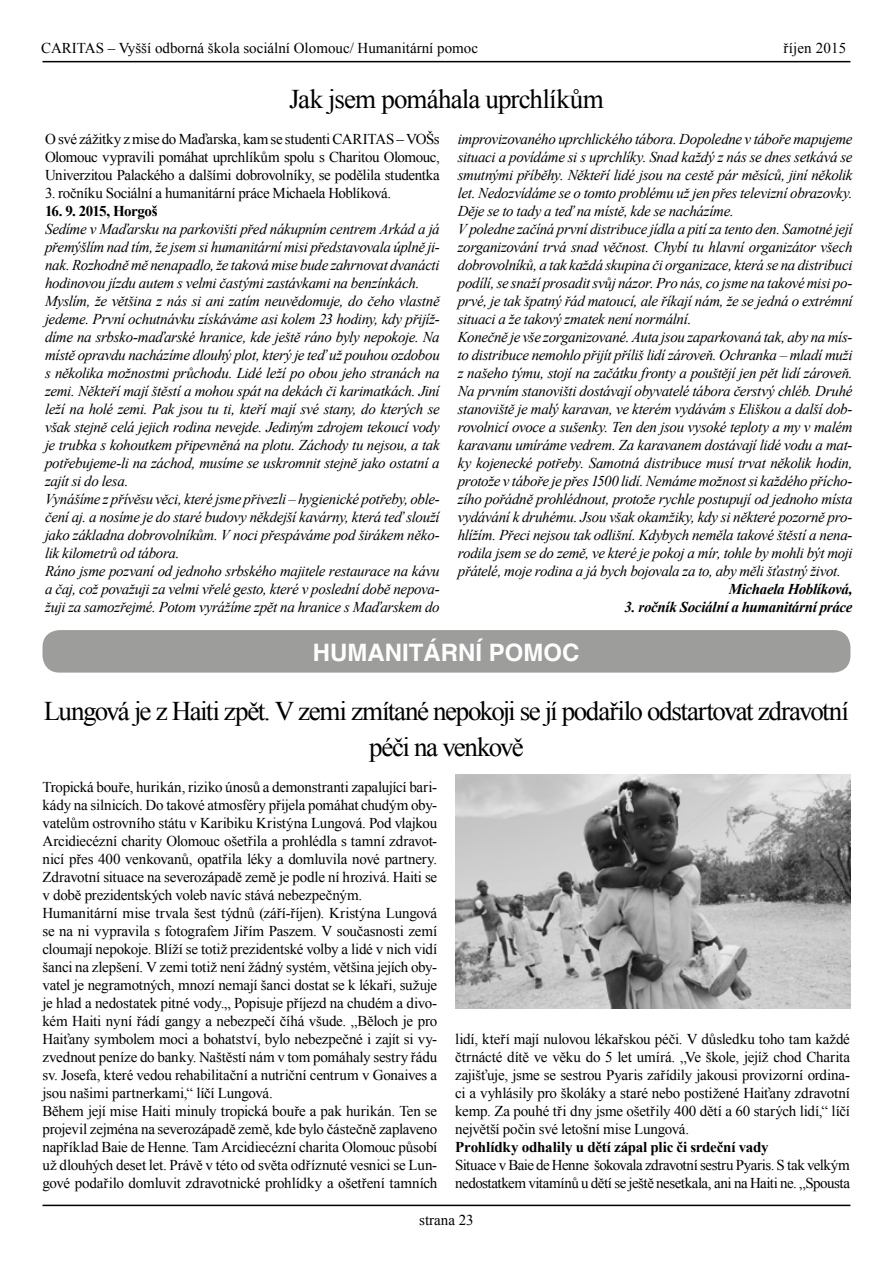
<style>
.page{position:relative;width:893px;height:1263px;background:#fff}
.page>*{position:absolute;margin:0;border:0;box-sizing:border-box;transform-origin:0 0}
.t1{font:27px/36px "Times New Roman";letter-spacing:-.05em;color:#000;text-align:center}
.t2{font:27px "Times New Roman";letter-spacing:-.03em;color:#000}
.t3{font:700 24px "Helvetica";color:#fff}
.t4{font:italic 15px/18px "Times New Roman";letter-spacing:-.025em;color:#000}
.t5{font:15px/18px "Times New Roman";letter-spacing:-.015em;color:#000;text-align:justify}
.t6{font:15px/18px "Times New Roman";letter-spacing:-.035em;color:#000}
.t7{font:700 15px "Times New Roman";letter-spacing:-.02em;color:#000}
.t8{font:italic 700 15px "Times New Roman";letter-spacing:-.02em;color:#000}
.t9{font:15px "Times New Roman";letter-spacing:.01em;color:#000}
</style>
<div class="page">
<hr style="left:43px;top:1205px;width:807px;height:1px;background:#000">
<hr style="left:43px;top:61px;width:807px;height:1px;background:#000">
<div style="left:43px;top:630px;width:807px;height:43px;background:#9d9d9c;border-radius:17px"></div>
<img style="left:455px;top:774px;width:395px;height:234px">
<p class="t9" style="left:784px;top:37px;width:64px">říjen 2015</p>
<p class="t5" style="left:41px;top:38px;width:438px">CARITAS – Vyšší odborná škola sociální Olomouc/ Humanitární pomoc</p>
<h1 class="t2" style="left:289px;top:80px;width:316px">Jak jsem pomáhala uprchlíkům</h1>
<p class="t5" style="left:45px;top:130px;width:396px">O své zážitky z mise do Maďarska, kam se studenti CARITAS – VOŠs Olomouc vypravili pomáhat uprchlíkům spolu s Charitou Olomouc, Univerzitou Palackého a dalšími dobrovolníky, se podělila studentka</p>
<p class="t5" style="left:45px;top:184px;width:348px">3. ročníku Sociální a humanitární práce Michaela Hoblíková.</p>
<p class="t7" style="left:45px;top:200px;width:114px">16. 9. 2015, Horgoš</p>
<p class="t4" style="left:45px;top:220px;width:396px">Sedíme v Maďarsku na parkovišti před nákupním centrem Arkád a já přemýšlím nad tím, že jsem si humanitární misi představovala úplně ji&shy;nak. Rozhodně mě nenapadlo, že taková mise bude zahrnovat dvanácti hodinovou jízdu autem s velmi častými zastávkami na benzínkách.<br>Myslím, že většina z nás si ani zatím neuvědomuje, do čeho vlastně jedeme. První ochutnávku získáváme asi kolem 23 hodiny, kdy přijíž&shy;díme na srbsko-maďarské hranice, kde ještě ráno byly nepokoje. Na místě opravdu nacházíme dlouhý plot, který je teď už pouhou ozdobou s několika možnostmi průchodu. Lidé leží po obou jeho stranách na zemi. Někteří mají štěstí a mohou spát na dekách či karimatkách. Jiní leží na holé zemi. Pak jsou tu ti, kteří mají své stany, do kterých se však stejně celá jejich rodina nevejde. Jediným zdrojem tekoucí vody je trubka s kohoutkem připevněná na plotu. Záchody tu nejsou, a tak potřebujeme-li na záchod, musíme se uskromnit stejně jako ostatní a zajít si do lesa.<br>Vynášíme z přívěsu věci, které jsme přivezli – hygienické potřeby, oble&shy;čení aj. a nosíme je do staré budovy někdejší kavárny, která teď slouží jako základna dobrovolníkům. V noci přespáváme pod širákem něko&shy;lik kilometrů od tábora.<br>Ráno jsme pozvaní od jednoho srbského majitele restaurace na kávu a čaj, což považuji za velmi vřelé gesto, které v poslední době nepova&shy;žuji za samozřejmé. Potom vyrážíme zpět na hranice s Maďarskem do</p>
<p class="t4" style="left:458px;top:130px;width:396px">improvizovaného uprchlického tábora. Dopoledne v táboře mapujeme situaci a povídáme si s uprchlíky. Snad každý z nás se dnes setkává se smutnými příběhy. Někteří lidé jsou na cestě pár měsíců, jiní několik let. Nedozvídáme se o tomto problému už jen přes televizní obrazovky.<br>Děje se to tady a teď na místě, kde se nacházíme.<br>V poledne začíná první distribuce jídla a pití za tento den. Samotné její zorganizování trvá snad věčnost. Chybí tu hlavní organizátor všech dobrovolníků, a tak každá skupina či organizace, která se na distribuci podílí, se snaží prosadit svůj názor. Pro nás, co jsme na takové misi po&shy;prvé, je tak špatný řád matoucí, ale říkají nám, že se jedná o extrémní situaci a že takový zmatek není normální.<br>Konečně je vše zorganizované. Auta jsou zaparkovaná tak, aby na mís&shy;to distribuce nemohlo přijít příliš lidí zároveň. Ochranka – mladí muži z našeho týmu, stojí na začátku fronty a pouštějí jen pět lidí zároveň.<br>Na prvním stanovišti dostávají obyvatelé tábora čerstvý chléb. Druhé stanoviště je malý karavan, ve kterém vydávám s Eliškou a další dob&shy;rovolnicí ovoce a sušenky. Ten den jsou vysoké teploty a my v malém karavanu umíráme vedrem. Za karavanem dostávají lidé vodu a mat&shy;ky kojenecké potřeby. Samotná distribuce musí trvat několik hodin, protože v táboře je přes 1500 lidí. Nemáme možnost si každého přícho&shy;zího pořádně prohlédnout, protože rychle postupují od jednoho místa vydávání k druhému. Jsou však okamžiky, kdy si některé pozorně pro&shy;hlížím. Přeci nejsou tak odlišní. Kdybych neměla takové štěstí a nena&shy;rodila jsem se do země, ve které je pokoj a mír, tohle by mohli být moji přátelé, moje rodina a já bych bojovala za to, aby měli šťastný život.</p>
<p class="t8" style="left:729px;top:579px;width:125px">Michaela Hoblíková,</p>
<p class="t8" style="left:625px;top:597px;width:230px">3. ročník Sociální a humanitární práce</p>
<h2 class="t3" style="left:313px;top:638px;width:268px">HUMANITÁRNÍ POMOC</h2>
<h1 class="t1" style="left:44px;top:692px;width:807px">Lungová je z Haiti zpět. V zemi zmítané nepokoji se jí podařilo odstartovat zdravotní péči na venkově</h1>
<p class="t5" style="left:43px;top:778px;width:396px;text-align:left">Tropická bouře, hurikán, riziko únosů a demonstranti zapalující bari&shy;kády na silnicích. Do takové atmosféry přijela pomáhat chudým oby&shy;vatelům ostrovního státu v Karibiku Kristýna Lungová. Pod vlajkou Arcidiecézní charity Olomouc ošetřila a prohlédla s tamní zdravot&shy;nicí přes 400 venkovanů, opatřila léky a domluvila nové partnery.<br>Zdravotní situace na severozápadě země je podle ní hrozivá. Haiti se v době prezidentských voleb navíc stává nebezpečným.<br>Humanitární mise trvala šest týdnů (září-říjen). Kristýna Lungová se na ni vypravila s fotografem Jiřím Paszem. V současnosti zemí cloumají nepokoje. Blíží se totiž prezidentské volby a lidé v nich vidí šanci na zlepšení. V zemi totiž není žádný systém, většina jejích oby&shy;vatel je negramotných, mnozí nemají šanci dostat se k lékaři, sužuje je hlad a nedostatek pitné vody.„ Popisuje příjezd na chudém a divo&shy;kém Haiti nyní řádí gangy a nebezpečí číhá všude. „Běloch je pro Haiťany symbolem moci a bohatství, bylo nebezpečné i zajít si vy&shy;zvednout peníze do banky. Naštěstí nám v tom pomáhaly sestry řádu sv. Josefa, které vedou rehabilitační a nutriční centrum v Gonaives a jsou našimi partnerkami,“ líčí Lungová.<br>Během její mise Haiti minuly tropická bouře a pak hurikán. Ten se projevil zejména na severozápadě země, kde bylo částečně zaplaveno například Baie de Henne. Tam Arcidiecézní charita Olomouc působí už dlouhých deset let. Právě v této od světa odříznuté vesnici se Lun&shy;gové podařilo domluvit zdravotnické prohlídky a ošetření tamních</p>
<p class="t5" style="left:455px;top:1030px;width:396px">lidí, kteří mají nulovou lékařskou péči. V důsledku toho tam každé čtrnácté dítě ve věku do 5 let umírá. „Ve škole, jejíž chod Charita zajišťuje, jsme se sestrou Pyaris zařídily jakousi provizorní ordina&shy;ci a vyhlásily pro školáky a staré nebo postižené Haiťany zdravotní kemp. Za pouhé tři dny jsme ošetřily 400 dětí a 60 starých lidí,“ líčí největší počin své letošní mise Lungová.</p>
<p class="t7" style="left:455px;top:1136px;width:315px">Prohlídky odhalily u dětí zápal plic či srdeční vady</p>
<p class="t6" style="left:455px;top:1156px;width:396px">Situace v Baie de Henne šokovala zdravotní sestru Pyaris. S tak velkým nedostatkem vitamínů u dětí se ještě nesetkala, ani na Haiti ne. „Spousta</p>
<p class="t5" style="left:419px;top:1210px;width:56px">strana 23</p>
</div>
